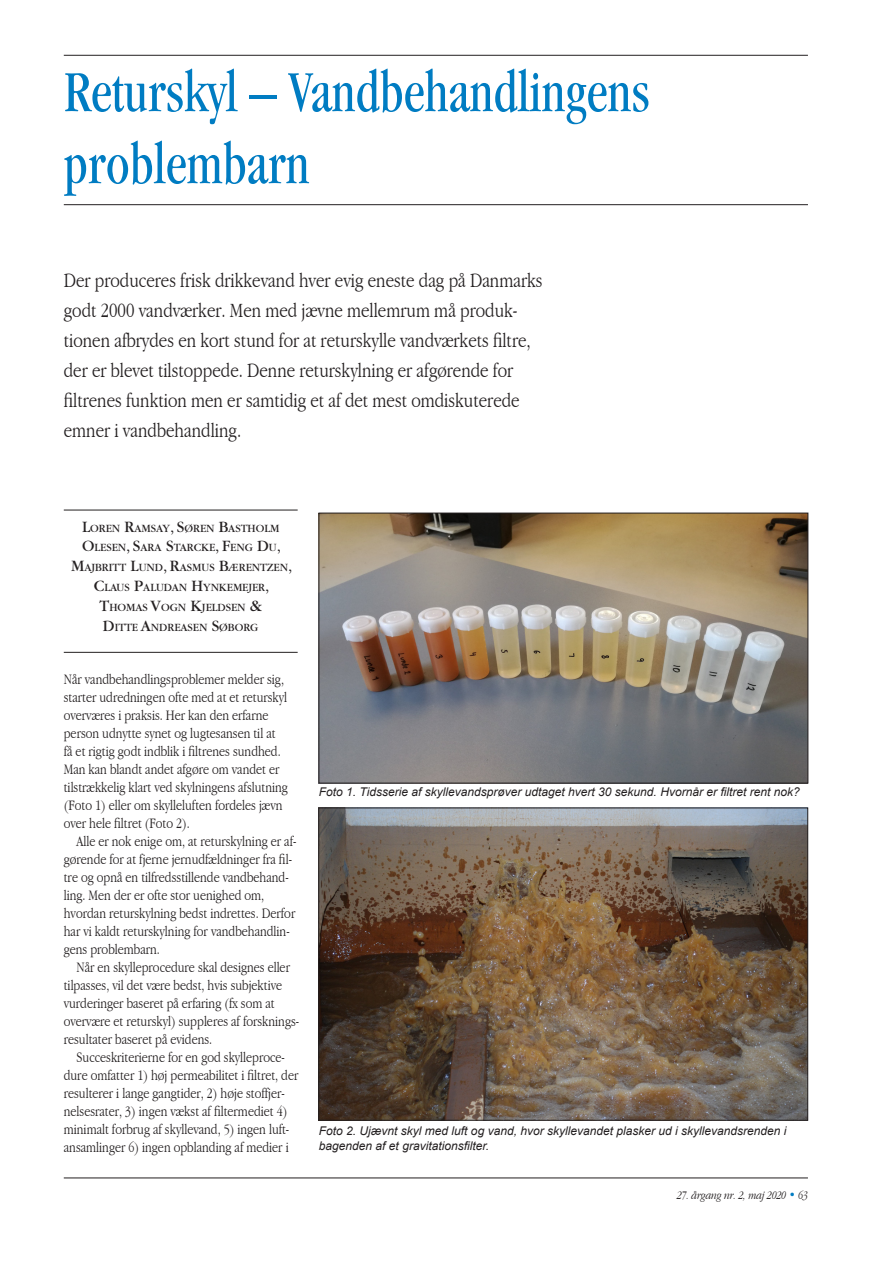
<style>
.page{position:relative;width:893px;height:1263px;background:#fff}
.page>*{position:absolute;margin:0;border:0;box-sizing:border-box;transform-origin:0 0}
.VJ_Overskrift{font:condensed 60px/72px "Garamond";color:#007cc2;scale:.9 1}
.VJ_Menu{font:300 condensed 21px/30px "Garamond";color:#231f20}
.VJ_Bodytekst_indryk{font:300 condensed 15px/18px "Garamond";color:#231f20}
.VJ_Bodytekst{font:300 condensed 15px/18px "Garamond";color:#231f20}
.VJ_Figurtekst{font:italic 12px/15px "Arial";color:#231f20}
.t1{font:italic 300 condensed 12px "Garamond";color:#231f20}
.VJ_Forfatternavn{font:11.55px/19.8px "Garamond";color:#231f20;text-align:center}
.s1{font-size:16.5px}
.s2{color:#007cc2}
</style>
<div class="page">
<hr style="left:64px;top:1177px;width:744px;height:1px;background:#231f20">
<svg style="left:671px;top:1177px;width:137px;height:2px"></svg>
<hr style="left:64px;top:55px;width:744px;height:1px;background:#231f20">
<hr style="left:64px;top:204px;width:744px;height:1px;background:#231f20">
<hr style="left:64px;top:510px;width:234px;height:1px;background:#231f20">
<hr style="left:64px;top:652px;width:234px;height:1px;background:#231f20">
<svg style="left:68px;top:204px;width:226px;height:449px"></svg>
<img style="left:321px;top:515px;width:485px;height:266px">
<div style="left:319px;top:513px;width:489px;height:270px;border:1px solid #231f20"></div>
<img style="left:321px;top:810px;width:485px;height:308px">
<div style="left:319px;top:808px;width:489px;height:312px;border:1px solid #231f20"></div>
<p class="VJ_Overskrift" style="left:64px;top:55px;width:652px">Returskyl – Vandbehandlingens problembarn</p>
<p class="VJ_Menu" style="left:64px;top:266px;width:480px">Der produceres frisk drikkevand hver evig eneste dag på Danmarks godt 2000 vandværker. Men med jævne mellemrum må produk&shy;tionen afbrydes en kort stund for at returskylle vandværkets filtre, der er blevet tilstoppede. Denne returskylning er afgørende for filtrenes funktion men er samtidig et af det mest omdiskuterede emner i vandbehandling.</p>
<p class="VJ_Forfatternavn" style="left:71px;top:518px;width:223px"><span class="s1">L</span>OREN <span class="s1">R</span>AMSAY<span class="s1">, S</span>ØREN <span class="s1">B</span>ASTHOLM<br><span class="s1">O</span>LESEN<span class="s1">, S</span>ARA <span class="s1">S</span>TARCKE<span class="s1">, F</span>ENG <span class="s1">D</span>U<span class="s1">,<br>M</span>AJBRITT <span class="s1">L</span>UND<span class="s1">, R</span>ASMUS <span class="s1">B</span>ÆRENTZEN<span class="s1">,<br>C</span>LAUS <span class="s1">P</span>ALUDAN <span class="s1">H</span>YNKEMEJER<span class="s1">,<br>T</span>HOMAS <span class="s1">V</span>OGN <span class="s1">K</span>JELD SEN <span class="s1">&amp;<br>D</span>ITTE <span class="s1">A</span>NDREASEN <span class="s1">S</span>ØBORG</p>
<p class="VJ_Bodytekst" style="left:64px;top:670px;width:226px">Når vandbehandlingsproblemer melder sig, starter udredningen ofte med at et returskyl overværes i praksis. Her kan den erfarne person udnytte synet og lugtesansen til at få et rigtig godt indblik i filtrenes sundhed.<br>Man kan blandt andet afgøre om vandet er tilstrækkelig klart ved skylningens afslutning (Foto 1) eller om skylleluften fordeles jævn over hele filtret (Foto 2).</p>
<p class="VJ_Bodytekst_indryk" style="left:64px;top:832px;width:234px;text-indent:13px">Alle er nok enige om, at returskylning er af&shy;gørende for at fjerne jernudfældninger fra fil&shy;tre og opnå en tilfredsstillende vandbehand&shy;ling. Men der er ofte stor uenighed om, hvordan returskylning bedst indrettes. Derfor har vi kaldt returskylning for vandbehandlin&shy;gens problembarn.</p>
<p class="VJ_Bodytekst_indryk" style="left:64px;top:958px;width:237px;text-indent:13px">Når en skylleprocedure skal designes eller tilpasses, vil det være bedst, hvis subjektive vurderinger baseret på erfaring (fx som at overvære et returskyl) suppleres af forsknings&shy;resultater baseret på evidens.</p>
<p class="VJ_Bodytekst_indryk" style="left:64px;top:1048px;width:236px;text-indent:13px">Succeskriterierne for en god skylleproce&shy;dure omfatter 1) høj permeabilitet i filtret, der resulterer i lange gangtider, 2) høje stoffjer&shy;nelsesrater, 3) ingen vækst af filtermediet 4) minimalt forbrug af skyllevand, 5) ingen luft&shy;ansamlinger 6) ingen opblanding af medier i</p>
<p class="VJ_Figurtekst" style="left:319px;top:784px;width:482px">Foto 1. Tidsserie af skyllevandsprøver udtaget hvert 30 sekund. Hvornår er filtret rent nok?</p>
<p class="VJ_Figurtekst" style="left:319px;top:1123px;width:469px">Foto 2. Ujævnt skyl med luft og vand, hvor skyllevandet plasker ud i skyllevandsrenden i bagenden af et gravitationsfilter.</p>
<p class="t1" style="left:677px;top:1189px;width:132px">27. årgang nr. 2, maj 2020 <span class="s2">•</span> 63</p>
</div>
